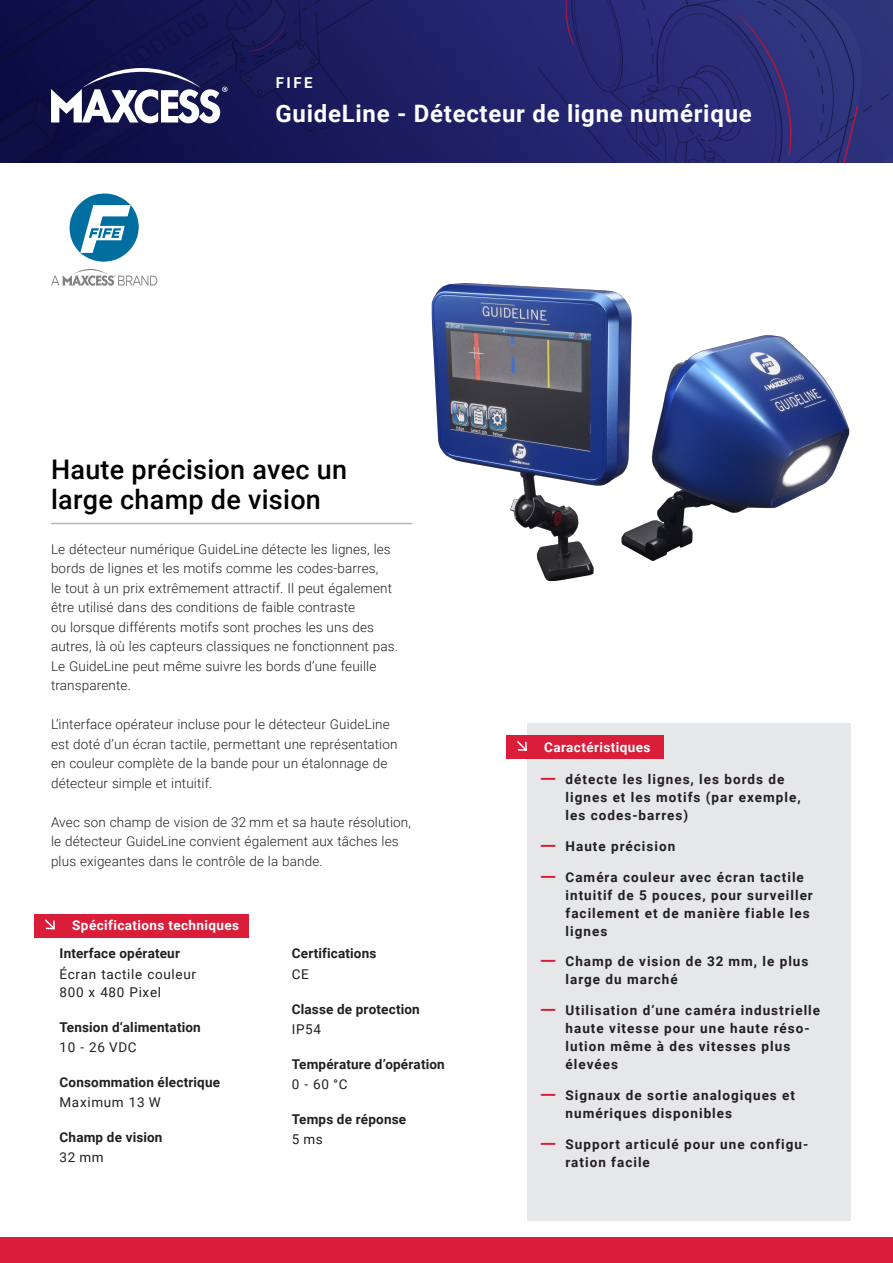
<style>
.page{position:relative;width:893px;height:1263px;background:#fff}
.page>*{position:absolute;margin:0;border:0;box-sizing:border-box;transform-origin:0 0}
._1_-_Main_Product_Description_Heading{font:500 27px/30px "Roboto";letter-spacing:.01em;color:#000}
.t1{font:700 24px "Roboto";letter-spacing:.03em;color:#fff}
.t2{font:700 15px "Roboto";color:#fff}
.NEW_Body{font:300 13.5px/19.5px "Roboto";letter-spacing:.01em;color:#231f20}
.Specs_bold{font:700 13.5px/18px "Roboto";letter-spacing:.075em;color:#231f20}
.Specs_bold-2{font:700 13.5px "Roboto";letter-spacing:.015em;color:#231f20}
.Specs{font:13.5px/18px "Roboto";letter-spacing:.05em;color:#231f20}
.Specs_bold-3{font:700 13.5px "Roboto";letter-spacing:.01em;color:#231f20}
._1_-_Key_Features_Heading{font:700 13.5px "Roboto";letter-spacing:.03em;color:#fff}
.s1{font-weight:900;font-size:15px;color:#da1d39}
</style>
<div class="page">
<img style="left:0;top:0;width:893px;height:162px">
<div style="left:0;top:1237px;width:893px;height:26px;background:#da1d39"></div>
<svg style="left:51px;top:68px;width:176px;height:55px"></svg>
<svg style="left:69px;top:193px;width:70px;height:69px"></svg>
<svg style="left:51px;top:269px;width:106px;height:17px"></svg>
<hr style="left:51px;top:523px;width:361px;height:1px;background:#b7b7bf">
<div style="left:527px;top:723px;width:323px;height:497px;background:#e6e7e9"></div>
<img style="left:412px;top:283px;width:438px;height:299px">
<div style="left:34px;top:914px;width:214px;height:24px;background:#da1d39"></div>
<svg style="left:45px;top:919px;width:10px;height:11px"></svg>
<div style="left:506px;top:736px;width:157px;height:23px;background:#da1d39"></div>
<svg style="left:517px;top:741px;width:10px;height:10px"></svg>
<p class="t2" style="left:276px;top:72px;width:38px">FIFE</p>
<p class="t1" style="left:276px;top:97px;width:478px">GuideLine - Détecteur de ligne numérique</p>
<p class="_1_-_Main_Product_Description_Heading" style="left:51px;top:453px;width:298px">Haute précision avec un large champ de vision</p>
<p class="NEW_Body" style="left:51px;top:539px;width:348px">Le détecteur numérique GuideLine détecte les lignes, les bords de lignes et les motifs comme les codes-barres,<br>le tout à un prix extrêmement attractif. Il peut également être utilisé dans des conditions de faible contraste<br>ou lorsque différents motifs sont proches les uns des autres, là où les capteurs classiques ne fonctionnent pas.<br>Le GuideLine peut même suivre les bords d’une feuille transparente.</p>
<p class="NEW_Body" style="left:51px;top:714px;width:348px">L’interface opérateur incluse pour le détecteur GuideLine est doté d’un écran tactile, permettant une représentation en couleur complète de la bande pour un étalonnage de détecteur simple et intuitif.</p>
<p class="NEW_Body" style="left:51px;top:812px;width:361px">Avec son champ de vision de 32 mm et sa haute résolution, le détecteur GuideLine convient également aux tâches les plus exigeantes dans le contrôle de la bande.</p>
<p class="_1_-_Key_Features_Heading" style="left:72px;top:916px;width:168px">Spécifications techniques</p>
<p class="Specs_bold-2" style="left:60px;top:944px;width:122px">Interface opérateur</p>
<p class="Specs" style="left:60px;top:964px;width:138px">Écran tactile couleur<br>800 x 480 Pixel</p>
<p class="Specs_bold-3" style="left:60px;top:1017px;width:143px">Tension d‘alimentation</p>
<p class="Specs" style="left:60px;top:1037px;width:79px">10 - 26 VDC</p>
<p class="Specs_bold-2" style="left:60px;top:1072px;width:162px">Consommation électrique</p>
<p class="Specs" style="left:60px;top:1092px;width:103px">Maximum 13 W</p>
<p class="Specs_bold-3" style="left:60px;top:1127px;width:104px">Champ de vision</p>
<p class="Specs" style="left:60px;top:1148px;width:46px">32 mm</p>
<p class="Specs_bold-3" style="left:292px;top:944px;width:86px">Certifications</p>
<p class="Specs" style="left:292px;top:964px;width:19px">CE</p>
<p class="Specs_bold-2" style="left:292px;top:999px;width:129px">Classe de protection</p>
<p class="Specs" style="left:292px;top:1019px;width:31px">IP54</p>
<p class="Specs_bold-2" style="left:292px;top:1054px;width:154px">Température d’opération</p>
<p class="Specs" style="left:292px;top:1074px;width:57px">0 - 60 °C</p>
<p class="Specs_bold-2" style="left:292px;top:1109px;width:116px">Temps de réponse</p>
<p class="Specs" style="left:292px;top:1130px;width:33px">5 ms</p>
<p class="_1_-_Key_Features_Heading" style="left:544px;top:737px;width:108px">Caractéristiques</p>
<p class="Specs_bold" style="left:566px;top:770px;width:237px;text-indent:-26px"><span class="s1">—</span> détecte les lignes, les bords de lignes et les motifs (par exemple, les codes-barres)</p>
<p class="Specs_bold" style="left:540px;top:836px;width:137px"><span class="s1">—</span> Haute précision</p>
<p class="Specs_bold" style="left:566px;top:867px;width:249px;text-indent:-26px"><span class="s1">—</span> Caméra couleur avec écran tactile intuitif de 5 pouces, pour surveiller facilement et de manière fiable les lignes</p>
<p class="Specs_bold" style="left:566px;top:952px;width:244px;text-indent:-26px"><span class="s1">—</span> Champ de vision de 32 mm, le plus large du marché</p>
<p class="Specs_bold" style="left:566px;top:1001px;width:256px;text-indent:-26px"><span class="s1">—</span> Utilisation d’une caméra industrielle haute vitesse pour une haute réso&shy;lution même à des vitesses plus élevées</p>
<p class="Specs_bold" style="left:566px;top:1085px;width:231px;text-indent:-26px"><span class="s1">—</span> Signaux de sortie analogiques et numériques disponibles</p>
<p class="Specs_bold" style="left:566px;top:1134px;width:244px;text-indent:-26px"><span class="s1">—</span> Support articulé pour une configu&shy;ration facile</p>
</div>
